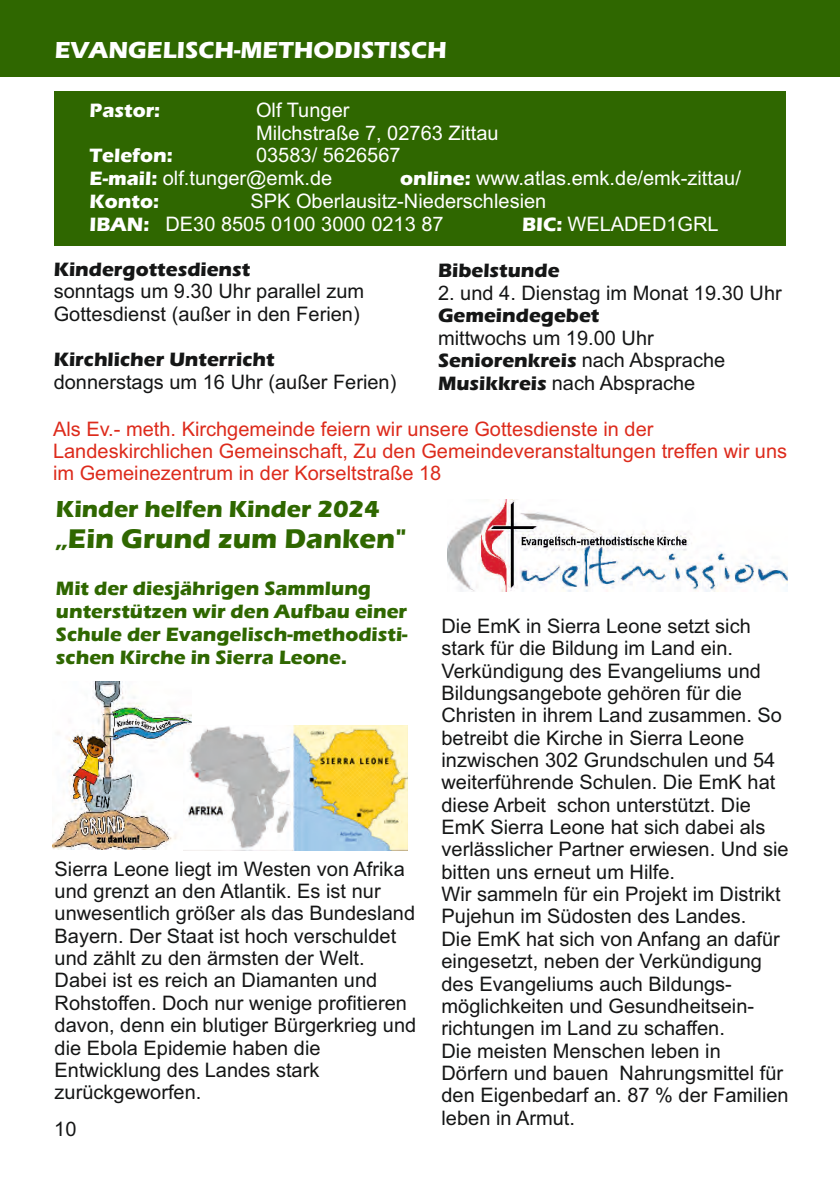
<style>
.page{position:relative;width:840px;height:1191px;background:#fff}
.page>*{position:absolute;margin:0;border:0;box-sizing:border-box;transform-origin:0 0}
.t1{font:700 28px "Eras ITC";color:#2f6700}
.t2{font:700 24px "Eras ITC";color:#fff}
.t3{font:700 24px "Eras ITC";color:#2f6700}
.t4{font:20px/22.4px "Arial";color:#151616}
.t5{font:20px/22.8px "Arial";color:#fff}
.t6{font:20px/22.4px "Arial";color:#dd2b1c}
.t7{font:700 20px/23px "Eras ITC";color:#2f6700}
.t8{font:700 20px "Eras ITC";color:#151616}
.t9{font:700 20px "Eras ITC";color:#fff}
.s1{font-family:"Eras ITC";font-weight:700}
</style>
<div class="page">
<img style="left:53px;top:681px;width:138px;height:168px">
<div style="left:54px;top:91px;width:731px;height:155px;background:#2f6700"></div>
<div style="left:0;top:0;width:839px;height:77px;background:#2f6700"></div>
<img style="left:447px;top:499px;width:340px;height:92px">
<img style="left:184px;top:725px;width:223px;height:125px">
<p class="t2" style="left:55px;top:42px;width:393px">EVANGELISCH-METHODISTISCH</p>
<p class="t9" style="left:89px;top:103px;width:72px">Pastor:</p>
<p class="t5" style="left:256px;top:100px;width:244px">Olf Tunger<br>Milchstraße 7, 02763 Zittau</p>
<p class="t9" style="left:89px;top:148px;width:84px">Telefon:</p>
<p class="t5" style="left:256px;top:146px;width:146px">03583/ 5626567</p>
<p class="t5" style="left:89px;top:168px;width:244px"><span class="s1">E-mail:</span> olf.tunger@emk.de</p>
<p class="t5" style="left:400px;top:168px;width:342px"><span class="s1">online:</span> www.atlas.emk.de/emk-zittau/</p>
<p class="t5" style="left:89px;top:191px;width:458px;text-indent:161px">SPK Oberlausitz-Niederschlesien<br><span class="s1">IBAN:</span> DE30 8505 0100 3000 0213 87</p>
<p class="t9" style="left:89px;top:194px;width:71px">Konto:</p>
<p class="t5" style="left:521px;top:214px;width:198px"><span class="s1">BIC:</span> WELADED1GRL</p>
<p class="t8" style="left:54px;top:261px;width:198px">Kindergottesdienst</p>
<p class="t4" style="left:54px;top:282px;width:312px">sonntags um 9.30 Uhr parallel zum<br>Gottesdienst (außer in den Ferien)</p>
<p class="t8" style="left:438px;top:263px;width:123px">Bibelstunde</p>
<p class="t4" style="left:438px;top:283px;width:345px">2. und 4. Dienstag im Monat 19.30 Uhr<br><span class="s1">Gemeindegebet</span></p>
<p class="t4" style="left:438px;top:328px;width:217px">mittwochs um 19.00 Uhr</p>
<p class="t4" style="left:54px;top:349px;width:344px"><span class="s1">Kirchlicher Unterricht<br></span>donnerstags um 16 Uhr (außer Ferien)</p>
<p class="t6" style="left:53px;top:419px;width:735px">Als Ev.- meth. Kirchgemeinde feiern wir unsere Gottesdienste in der<br>Landeskirchlichen Gemeinschaft, Zu den Gemeindeveranstaltungen treffen wir uns im Gemeinezentrum in der Korseltstraße 18</p>
<p class="t4" style="left:438px;top:351px;width:288px;line-height:23px"><span class="s1">Seniorenkreis</span> nach Absprache<br><span class="s1">Musikkreis</span> nach Absprache</p>
<p class="t3" style="left:56px;top:500px;width:325px">Kinder helfen Kinder 2024</p>
<p class="t1" style="left:56px;top:528px;width:352px">„Ein Grund zum Danken"</p>
<p class="t7" style="left:56px;top:579px;width:353px">Mit der diesjährigen Sammlung unterstützen wir den Aufbau einer Schule der Evangelisch-methodisti&shy;schen Kirche in Sierra Leone.</p>
<p class="t4" style="left:55px;top:859px;width:363px">Sierra Leone liegt im Westen von Afrika und grenzt an den Atlantik. Es ist nur unwesentlich größer als das Bundesland Bayern. Der Staat ist hoch verschuldet und zählt zu den ärmsten der Welt.<br>Dabei ist es reich an Diamanten und Rohstoffen. Doch nur wenige profitieren davon, denn ein blutiger Bürgerkrieg und die Ebola Epidemie haben die Entwicklung des Landes stark zurückgeworfen.</p>
<p class="t4" style="left:54px;top:1119px;width:24px">10</p>
<p class="t4" style="left:441px;top:616px;width:348px">Die EmK in Sierra Leone setzt sich stark für die Bildung im Land ein.<br>Verkündigung des Evangeliums und Bildungsangebote gehören für die Christen in ihrem Land zusammen. So betreibt die Kirche in Sierra Leone inzwischen 302 Grundschulen und 54 weiterführende Schulen. Die EmK hat diese Arbeit schon unterstützt. Die EmK Sierra Leone hat sich dabei als verlässlicher Partner erwiesen. Und sie bitten uns erneut um Hilfe.</p>
<p class="t4" style="left:441px;top:884px;width:340px">Wir sammeln für ein Projekt im Distrikt<br>Pujehun im Südosten des Landes.</p>
<p class="t4" style="left:441px;top:929px;width:348px">Die EmK hat sich von Anfang an dafür eingesetzt, neben der Verkündigung des Evangeliums auch Bildungs&shy;möglichkeiten und Gesundheitsein&shy;richtungen im Land zu schaffen.<br>Die meisten Menschen leben in<br>Dörfern und bauen Nahrungsmittel für den Eigenbedarf an. 87 % der Familien leben in Armut.</p>
</div>
